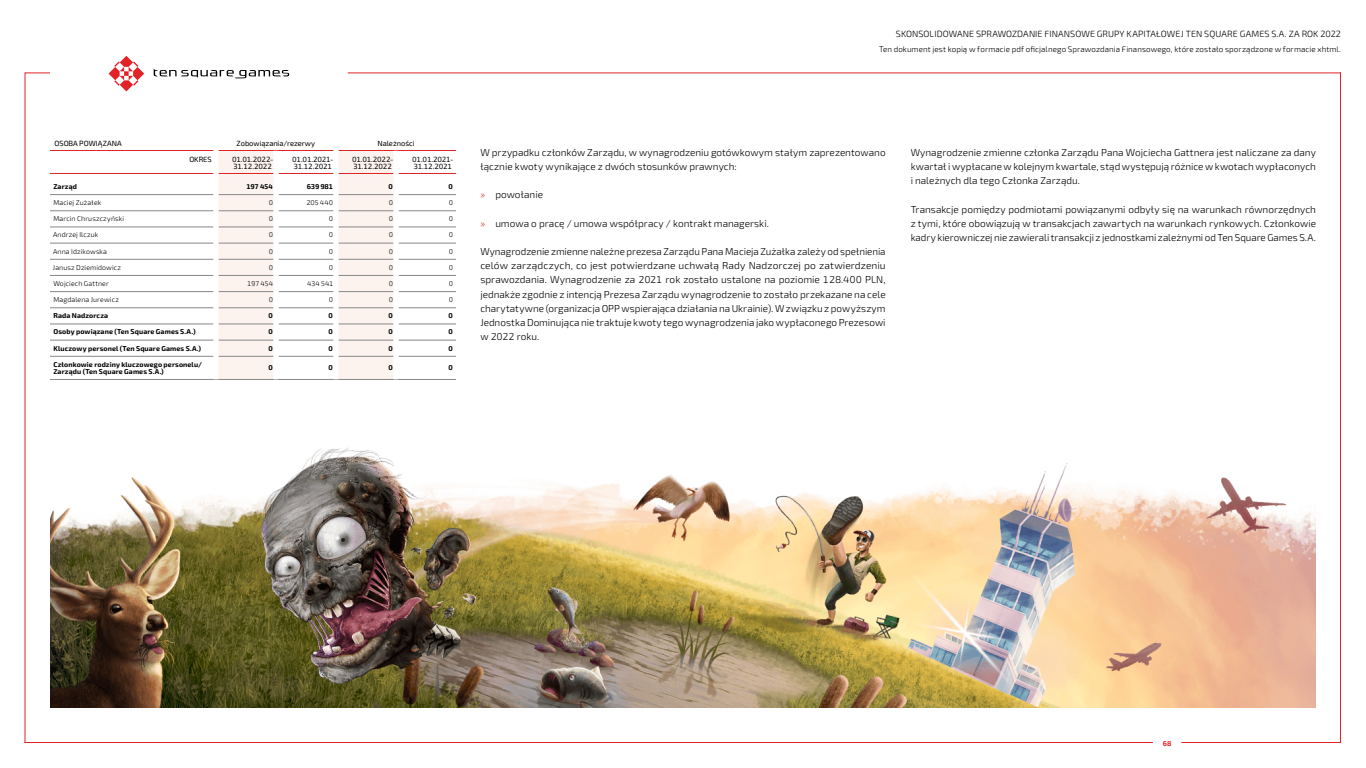
<style>
.page{position:relative;width:1366px;height:768px;background:#fff}
.page>*{position:absolute;margin:0;border:0;box-sizing:border-box;transform-origin:0 0}
.t1{font:300 10px/14.2px "Exo 2";color:#000;text-align:justify}
.t2{font:300 9px "Exo 2";letter-spacing:.005em;color:#000}
.t3{font:300 8px "Exo 2";letter-spacing:.01em;color:#000}
.TAB_naglowek{font:7.5px/7.5px "Exo 2";letter-spacing:-.005em;color:#000}
.TAB_naglowek_L{font:7.5px "Exo 2";letter-spacing:.005em;color:#000}
.TAB_left{font:700 7px/7px "Exo 2";letter-spacing:.015em;color:#000}
.TAB_left-2{font:300 7px "Exo 2";letter-spacing:.015em;color:#000}
.TAB_podst{font:300 7px "Exo 2";letter-spacing:-.04em;color:#000}
.TAB_podst-2{font:700 7px "Exo 2";letter-spacing:-.025em;color:#000}
.t4{font:700 7px "Exo 2";color:#e12227}
.s1{color:#e12227}
</style>
<div class="page">
<img style="left:50px;top:447px;width:1266px;height:261px">
<hr style="left:396px;top:150px;width:60px;height:1px;background:#e12227">
<hr style="left:50px;top:194px;width:164px;height:1px;background:#868788">
<hr style="left:398px;top:194px;width:58px;height:1px;background:#868788">
<hr style="left:50px;top:211px;width:164px;height:1px;background:#868788">
<hr style="left:398px;top:211px;width:58px;height:1px;background:#868788">
<hr style="left:50px;top:227px;width:164px;height:1px;background:#868788">
<hr style="left:398px;top:227px;width:58px;height:1px;background:#868788">
<hr style="left:50px;top:243px;width:164px;height:1px;background:#868788">
<hr style="left:398px;top:243px;width:58px;height:1px;background:#868788">
<hr style="left:50px;top:259px;width:164px;height:1px;background:#868788">
<hr style="left:398px;top:259px;width:58px;height:1px;background:#868788">
<hr style="left:50px;top:275px;width:164px;height:1px;background:#868788">
<hr style="left:398px;top:275px;width:58px;height:1px;background:#868788">
<hr style="left:50px;top:291px;width:164px;height:1px;background:#868788">
<hr style="left:398px;top:291px;width:58px;height:1px;background:#868788">
<hr style="left:50px;top:308px;width:164px;height:1px;background:#868788">
<hr style="left:398px;top:308px;width:58px;height:1px;background:#868788">
<hr style="left:50px;top:324px;width:164px;height:1px;background:#868788">
<hr style="left:398px;top:324px;width:58px;height:1px;background:#868788">
<hr style="left:50px;top:340px;width:164px;height:1px;background:#868788">
<hr style="left:398px;top:340px;width:58px;height:1px;background:#868788">
<hr style="left:50px;top:356px;width:164px;height:1px;background:#868788">
<hr style="left:398px;top:356px;width:58px;height:1px;background:#868788">
<hr style="left:50px;top:379px;width:166px;height:1px;background:#868788">
<hr style="left:216px;top:379px;width:60px;height:1px;background:#868788">
<hr style="left:276px;top:379px;width:60px;height:1px;background:#868788">
<hr style="left:336px;top:379px;width:60px;height:1px;background:#868788">
<hr style="left:396px;top:379px;width:60px;height:1px;background:#868788">
<hr style="left:50px;top:150px;width:164px;height:1px;background:#e12227">
<hr style="left:398px;top:173px;width:58px;height:1px;background:#e12227">
<hr style="left:50px;top:173px;width:164px;height:1px;background:#e12227">
<svg style="left:218px;top:150px;width:180px;height:229px"></svg>
<hr style="left:24px;top:742px;width:1129px;height:1px;background:#e12227">
<hr style="left:1181px;top:742px;width:160px;height:1px;background:#e12227">
<hr style="left:348px;top:72px;width:993px;height:1px;background:#e12227">
<svg style="left:26px;top:72px;width:24px;height:1px"></svg>
<hr style="left:24px;top:72px;width:2px;height:671px;background:#e12227">
<hr style="left:1340px;top:72px;width:1px;height:671px;background:#e12227">
<svg style="left:154px;top:69px;width:135px;height:9px"></svg>
<svg style="left:109px;top:56px;width:35px;height:35px"></svg>
<p class="t2" style="left:896px;top:28px;width:447px">SKONSOLIDOWANE SPRAWOZDANIE FINANSOWE GRUPY KAPITAŁOWEJ TEN SQUARE GAMES S.A. ZA ROK 2022</p>
<p class="t3" style="left:879px;top:43px;width:463px">Ten dokument jest kopią w formacie pdf oficjalnego Sprawozdania Finansowego, które zostało sporządzone w formacie xhtml.</p>
<p class="TAB_naglowek_L" style="left:54px;top:139px;width:69px">OSOBA POWIĄZANA</p>
<p class="TAB_naglowek" style="left:237px;top:140px;width:80px">Zobowiązania/rezerwy</p>
<p class="TAB_naglowek" style="left:378px;top:140px;width:39px">Należności</p>
<p class="TAB_naglowek_L" style="left:189px;top:154px;width:24px">OKRES</p>
<p class="TAB_naglowek" style="left:232px;top:155px;width:43px">01.01.2022-<br>31.12.2022</p>
<p class="TAB_naglowek" style="left:292px;top:155px;width:43px">01.01.2021-<br>31.12.2021</p>
<p class="TAB_naglowek" style="left:352px;top:155px;width:43px">01.01.2022-<br>31.12.2022</p>
<p class="TAB_naglowek" style="left:412px;top:155px;width:43px">01.01.2021-<br>31.12.2021</p>
<p class="TAB_left" style="left:53px;top:183px;width:25px">Zarząd</p>
<p class="TAB_podst-2" style="left:246px;top:182px;width:28px">197 454</p>
<p class="TAB_podst-2" style="left:307px;top:182px;width:28px">639 981</p>
<p class="TAB_podst-2" style="left:389px;top:182px;width:6px">0</p>
<p class="TAB_podst-2" style="left:449px;top:182px;width:6px">0</p>
<p class="TAB_left-2" style="left:53px;top:198px;width:49px">Maciej Zużałek</p>
<p class="TAB_podst" style="left:269px;top:198px;width:6px">0</p>
<p class="TAB_podst" style="left:306px;top:198px;width:28px">205 440</p>
<p class="TAB_podst" style="left:389px;top:198px;width:6px">0</p>
<p class="TAB_podst" style="left:449px;top:198px;width:6px">0</p>
<p class="TAB_left-2" style="left:53px;top:214px;width:72px">Marcin Chruszczyński</p>
<p class="TAB_podst" style="left:269px;top:214px;width:6px">0</p>
<p class="TAB_podst" style="left:329px;top:214px;width:6px">0</p>
<p class="TAB_podst" style="left:389px;top:214px;width:6px">0</p>
<p class="TAB_podst" style="left:449px;top:214px;width:6px">0</p>
<p class="TAB_left-2" style="left:53px;top:230px;width:47px">Andrzej Ilczuk</p>
<p class="TAB_podst" style="left:269px;top:230px;width:6px">0</p>
<p class="TAB_podst" style="left:329px;top:230px;width:6px">0</p>
<p class="TAB_podst" style="left:389px;top:230px;width:6px">0</p>
<p class="TAB_podst" style="left:449px;top:230px;width:6px">0</p>
<p class="TAB_left-2" style="left:53px;top:246px;width:55px">Anna Idzikowska</p>
<p class="TAB_podst" style="left:269px;top:246px;width:6px">0</p>
<p class="TAB_podst" style="left:329px;top:246px;width:6px">0</p>
<p class="TAB_podst" style="left:389px;top:246px;width:6px">0</p>
<p class="TAB_podst" style="left:449px;top:246px;width:6px">0</p>
<p class="TAB_left-2" style="left:53px;top:262px;width:70px">Janusz Dziemidowicz</p>
<p class="TAB_podst" style="left:269px;top:262px;width:6px">0</p>
<p class="TAB_podst" style="left:329px;top:262px;width:6px">0</p>
<p class="TAB_podst" style="left:389px;top:262px;width:6px">0</p>
<p class="TAB_podst" style="left:449px;top:262px;width:6px">0</p>
<p class="TAB_left-2" style="left:53px;top:279px;width:57px">Wojciech Gattner</p>
<p class="TAB_podst" style="left:247px;top:279px;width:28px">197 454</p>
<p class="TAB_podst" style="left:307px;top:279px;width:28px">434 541</p>
<p class="TAB_podst" style="left:389px;top:279px;width:6px">0</p>
<p class="TAB_podst" style="left:449px;top:279px;width:6px">0</p>
<p class="TAB_left-2" style="left:53px;top:295px;width:67px">Magdalena Jurewicz</p>
<p class="TAB_podst" style="left:269px;top:295px;width:6px">0</p>
<p class="TAB_podst" style="left:329px;top:295px;width:6px">0</p>
<p class="TAB_podst" style="left:389px;top:295px;width:6px">0</p>
<p class="TAB_podst" style="left:449px;top:295px;width:6px">0</p>
<p class="TAB_left" style="left:54px;top:312px;width:56px">Rada Nadzorcza</p>
<p class="TAB_podst-2" style="left:269px;top:311px;width:6px">0</p>
<p class="TAB_podst-2" style="left:329px;top:311px;width:6px">0</p>
<p class="TAB_podst-2" style="left:389px;top:311px;width:6px">0</p>
<p class="TAB_podst-2" style="left:449px;top:311px;width:6px">0</p>
<p class="TAB_left" style="left:53px;top:328px;width:144px">Osoby powiązane (Ten Square Games S.A.)</p>
<p class="TAB_podst-2" style="left:269px;top:327px;width:6px">0</p>
<p class="TAB_podst-2" style="left:329px;top:327px;width:6px">0</p>
<p class="TAB_podst-2" style="left:389px;top:327px;width:6px">0</p>
<p class="TAB_podst-2" style="left:449px;top:327px;width:6px">0</p>
<p class="TAB_left" style="left:54px;top:344px;width:149px">Kluczowy personel (Ten Square Games S.A.)</p>
<p class="TAB_podst-2" style="left:269px;top:343px;width:6px">0</p>
<p class="TAB_podst-2" style="left:329px;top:343px;width:6px">0</p>
<p class="TAB_podst-2" style="left:389px;top:343px;width:6px">0</p>
<p class="TAB_podst-2" style="left:449px;top:343px;width:6px">0</p>
<p class="TAB_left" style="left:53px;top:361px;width:150px">Członkowie rodziny kluczowego personelu/<br>Zarządu (Ten Square Games S.A.)</p>
<p class="TAB_podst-2" style="left:269px;top:363px;width:6px">0</p>
<p class="TAB_podst-2" style="left:329px;top:363px;width:6px">0</p>
<p class="TAB_podst-2" style="left:389px;top:363px;width:6px">0</p>
<p class="TAB_podst-2" style="left:449px;top:363px;width:6px">0</p>
<p class="t1" style="left:480px;top:145px;width:407px">W przypadku członków Zarządu, w wynagrodzeniu gotówkowym stałym zaprezentowano łącznie kwoty wynikające z dwóch stosunków prawnych:</p>
<p class="t1" style="left:480px;top:187px;width:64px"><span class="s1">»</span> powołanie</p>
<p class="t1" style="left:480px;top:216px;width:290px"><span class="s1">»</span> umowa o pracę / umowa współpracy / kontrakt managerski.</p>
<p class="t1" style="left:480px;top:244px;width:407px">Wynagrodzenie zmienne należne prezesa Zarządu Pana Macieja Zużałka zależy od spełnienia celów zarządczych, co jest potwierdzane uchwałą Rady Nadzorczej po zatwierdzeniu sprawozdania. Wynagrodzenie za 2021 rok zostało ustalone na poziomie 128.400 PLN, jednakże zgodnie z intencją Prezesa Zarządu wynagrodzenie to zostało przekazane na cele charytatywne (organizacja OPP wspierająca działania na Ukrainie). W związku z powyższym Jednostka Dominująca nie traktuje kwoty tego wynagrodzenia jako wypłaconego Prezesowi w 2022 roku.</p>
<p class="t1" style="left:911px;top:145px;width:407px">Wynagrodzenie zmienne członka Zarządu Pana Wojciecha Gattnera jest naliczane za dany kwartał i wypłacane w kolejnym kwartale, stąd występują różnice w kwotach wypłaconych i należnych dla tego Członka Zarządu.</p>
<p class="t1" style="left:911px;top:202px;width:407px">Transakcje pomiędzy podmiotami powiązanymi odbyły się na warunkach równorzędnych z tymi, które obowiązują w transakcjach zawartych na warunkach rynkowych. Członkowie kadry kierowniczej nie zawierali transakcji z jednostkami zależnymi od Ten Square Games S.A.</p>
<p class="t4" style="left:1163px;top:739px;width:10px">68</p>
</div>
